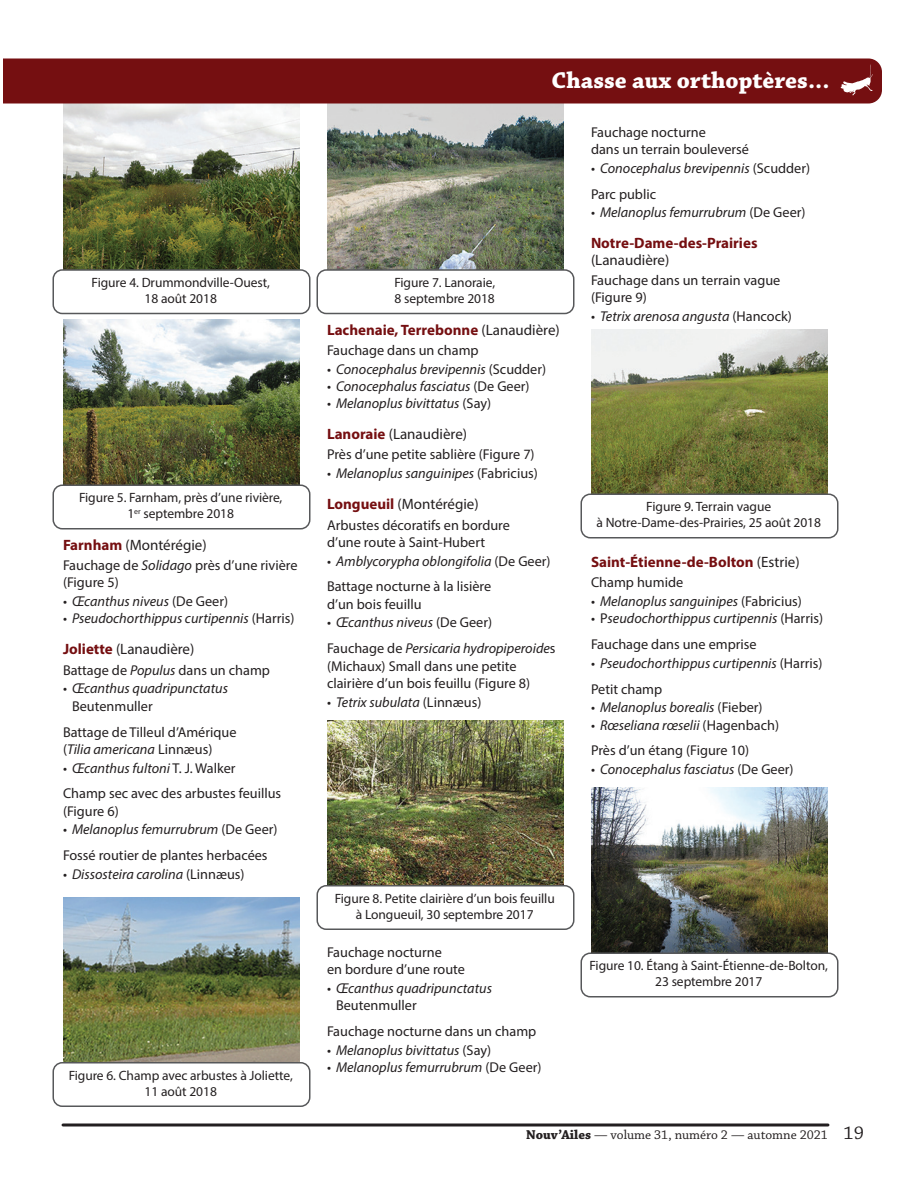
<style>
.page{position:relative;width:918px;height:1188px;background:#fff}
.page>*{position:absolute;margin:0;border:0;box-sizing:border-box;transform-origin:0 0}
.t1{font:700 24px "Chaparral Pro";color:#fff}
.t2{font:15px "Myriad Pro";color:#231f20}
.t3{font:700 15px "Myriad Pro";color:#750f11}
.t4{font:14.25px/17.2px "Myriad Pro";color:#231f20}
.t5{font:italic 14.25px/26px "Myriad Pro";color:#231f20}
.t6{font:13.5px/16.2px "Myriad Pro";letter-spacing:-.005em;color:#231f20;text-align:center}
.t7{font:13.5px "Chaparral Pro";color:#231f20}
.s1{font-weight:700;color:#750f11}
.s2{font-style:italic}
.s3{font-style:normal}
.s4{font-weight:400;color:#231f20}
.s5{font-weight:700}
.s6{font-size:19.5px}
</style>
<div class="page">
<hr style="left:63px;top:1124px;width:765px;height:2px;background:#231f20">
<img style="left:63px;top:104px;width:237px;height:165px">
<img style="left:63px;top:320px;width:237px;height:164px">
<img style="left:63px;top:897px;width:237px;height:165px">
<img style="left:327px;top:104px;width:237px;height:165px">
<img style="left:327px;top:720px;width:237px;height:165px">
<img style="left:591px;top:330px;width:237px;height:164px">
<img style="left:591px;top:787px;width:237px;height:165px">
<div style="left:3px;top:58px;width:879px;height:46px;background:#750f11"></div>
<div style="left:52px;top:484px;width:258px;height:46px;border:2px solid #57585a;border-radius:9px"></div>
<div style="left:52px;top:269px;width:258px;height:45px;border:2px solid #57585a;border-radius:9px"></div>
<div style="left:52px;top:1062px;width:258px;height:45px;border:2px solid #57585a;border-radius:9px"></div>
<div style="left:316px;top:269px;width:258px;height:45px;border:2px solid #57585a;border-radius:9px"></div>
<div style="left:316px;top:885px;width:258px;height:45px;border:2px solid #57585a;border-radius:9px"></div>
<div style="left:580px;top:494px;width:258px;height:44px;border:2px solid #57585a;border-radius:9px"></div>
<div style="left:580px;top:952px;width:258px;height:46px;border:2px solid #57585a;border-radius:9px"></div>
<p class="t6" style="left:92px;top:274px;width:180px">Figure 4. Drummondville-Ouest,<br>18 août 2018</p>
<p class="t6" style="left:79px;top:489px;width:205px">Figure 5. Farnham, près d’une rivière,<br>1<sup>er</sup> septembre 2018</p>
<p class="t2" style="left:63px;top:535px;width:145px"><span class="s1">Farnham</span> (Montérégie)</p>
<p class="t4" style="left:63px;top:556px;width:236px">Fauchage de <span class="s2">Solidago</span> près d’une rivière (Figure 5)</p>
<p class="t5" style="left:63px;top:588px;width:167px"><span class="s3">•</span> Œcanthus niveus <span class="s3">(De Geer)</span></p>
<p class="t5" style="left:63px;top:605px;width:233px"><span class="s3">•</span> Pseudochorthippus curtipennis <span class="s3">(Harris)</span></p>
<p class="t2" style="left:63px;top:640px;width:133px"><span class="s1">Joliette</span> (Lanaudière)</p>
<p class="t4" style="left:63px;top:661px;width:209px">Battage de <span class="s2">Populus</span> dans un champ</p>
<p class="t5" style="left:72px;top:680px;width:158px;line-height:17.2px;text-indent:-9px"><span class="s3">•</span> Œcanthus quadripunctatus<br><span class="s3">Beutenmuller</span></p>
<p class="t4" style="left:63px;top:723px;width:175px">Battage de Tilleul d’Amérique (<span class="s2">Tilia americana</span> Linnæus)</p>
<p class="t4" style="left:63px;top:755px;width:220px;line-height:26px">• <span class="s2">Œcanthus fultoni</span> T. J. Walker<br>Champ sec avec des arbustes feuillus</p>
<p class="t4" style="left:63px;top:802px;width:57px">(Figure 6)</p>
<p class="t4" style="left:63px;top:816px;width:216px;line-height:26px">• <span class="s2">Melanoplus femurrubrum</span> (De Geer)<br>Fossé routier de plantes herbacées</p>
<p class="t5" style="left:63px;top:861px;width:183px"><span class="s3">•</span> Dissosteira carolina <span class="s3">(Linnæus)</span></p>
<p class="t6" style="left:69px;top:1067px;width:226px">Figure 6. Champ avec arbustes à Joliette,<br>11 août 2018</p>
<h1 class="t1" style="left:552px;top:67px;width:279px">Chasse aux orthoptères...</h1>
<p class="t6" style="left:394px;top:274px;width:102px;text-align:left">Figure 7. Lanoraie,<br>8 septembre 2018</p>
<p class="t3" style="left:327px;top:320px;width:234px">Lachenaie, Terrebonne <span class="s4">(Lanaudière)</span></p>
<p class="t4" style="left:327px;top:341px;width:153px">Fauchage dans un champ</p>
<p class="t5" style="left:327px;top:356px;width:221px"><span class="s3">•</span> Conocephalus brevipennis <span class="s3">(Scudder)</span></p>
<p class="t5" style="left:327px;top:373px;width:204px"><span class="s3">•</span> Conocephalus fasciatus <span class="s3">(De Geer)</span></p>
<p class="t5" style="left:327px;top:390px;width:166px"><span class="s3">•</span> Melanoplus bivittatus <span class="s3">(Say)</span></p>
<p class="t2" style="left:327px;top:425px;width:142px"><span class="s1">Lanoraie</span> (Lanaudière)</p>
<p class="t4" style="left:327px;top:446px;width:209px">Près d’une petite sablière (Figure 7)</p>
<p class="t5" style="left:327px;top:460px;width:212px"><span class="s3">•</span> Melanoplus sanguinipes <span class="s3">(Fabricius)</span></p>
<p class="t2" style="left:327px;top:495px;width:153px"><span class="s1">Longueuil</span> (Montérégie)</p>
<p class="t4" style="left:327px;top:516px;width:184px">Arbustes décoratifs en bordure d’une route à Saint-Hubert</p>
<p class="t4" style="left:327px;top:548px;width:225px;line-height:26px">• <span class="s2">Amblycorypha oblongifolia</span> (De Geer)<br>Battage nocturne à la lisière</p>
<p class="t4" style="left:327px;top:595px;width:96px">d’un bois feuillu</p>
<p class="t5" style="left:327px;top:609px;width:230px"><span class="s3">•</span> Œcanthus niveus <span class="s3">(De Geer)<br>Fauchage de</span> Persicaria hydropiperoide<span class="s3">s</span></p>
<p class="t4" style="left:327px;top:657px;width:205px">(Michaux) Small dans une petite clairière d’un bois feuillu (Figure 8)</p>
<p class="t5" style="left:327px;top:689px;width:156px"><span class="s3">•</span> Tetrix subulata <span class="s3">(Linnæus)</span></p>
<p class="t4" style="left:591px;top:123px;width:160px">Fauchage nocturne<br>dans un terrain bouleversé</p>
<p class="t5" style="left:591px;top:155px;width:221px"><span class="s3">•</span> Conocephalus brevipennis <span class="s3">(Scudder)<br>Parc public</span></p>
<p class="t5" style="left:591px;top:199px;width:216px"><span class="s3">•</span> Melanoplus femurrubrum <span class="s3">(De Geer)</span></p>
<p class="t3" style="left:591px;top:234px;width:168px">Notre-Dame-des-Prairies</p>
<p class="t2" style="left:591px;top:251px;width:80px">(Lanaudière)</p>
<p class="t4" style="left:591px;top:272px;width:191px">Fauchage dans un terrain vague (Figure 9)</p>
<p class="t5" style="left:591px;top:303px;width:202px"><span class="s3">•</span> Tetrix arenosa angusta <span class="s3">(Hancock)</span></p>
<p class="t6" style="left:596px;top:498px;width:226px">Figure 9. Terrain vague<br>à Notre-Dame-des-Prairies, 25 août 2018</p>
<p class="t3" style="left:591px;top:552px;width:210px">Saint-Étienne-de-Bolton <span class="s4">(Estrie)</span></p>
<p class="t4" style="left:591px;top:573px;width:94px">Champ humide</p>
<p class="t5" style="left:591px;top:588px;width:212px"><span class="s3">•</span> Melanoplus sanguinipes <span class="s3">(Fabricius)</span></p>
<p class="t4" style="left:591px;top:605px;width:234px;line-height:26px">• P<span class="s2">seudochorthippus curtipennis</span> (Harris)<br>Fauchage dans une emprise</p>
<p class="t5" style="left:591px;top:650px;width:233px"><span class="s3">•</span> Pseudochorthippus curtipennis <span class="s3">(Harris)<br>Petit champ</span></p>
<p class="t5" style="left:591px;top:694px;width:173px"><span class="s3">•</span> Melanoplus borealis <span class="s3">(Fieber)</span></p>
<p class="t4" style="left:591px;top:712px;width:190px;line-height:26px">• <span class="s2">Rœseliana rœselii</span> (Hagenbach)<br>Près d’un étang (Figure 10)</p>
<p class="t5" style="left:591px;top:756px;width:204px"><span class="s3">•</span> Conocephalus fasciatus <span class="s3">(De Geer)</span></p>
<p class="t6" style="left:335px;top:890px;width:222px">Figure 8. Petite clairière d’un bois feuillu à Longueuil, 30 septembre 2017</p>
<p class="t4" style="left:327px;top:943px;width:140px">Fauchage nocturne<br>en bordure d’une route</p>
<p class="t5" style="left:336px;top:979px;width:158px;line-height:17.2px;text-indent:-9px"><span class="s3">•</span> Œcanthus quadripunctatus<br><span class="s3">Beutenmuller</span></p>
<p class="t4" style="left:327px;top:1022px;width:211px">Fauchage nocturne dans un champ</p>
<p class="t5" style="left:327px;top:1037px;width:166px"><span class="s3">•</span> Melanoplus bivittatus <span class="s3">(Say)</span></p>
<p class="t5" style="left:327px;top:1054px;width:216px"><span class="s3">•</span> Melanoplus femurrubrum <span class="s3">(De Geer)</span></p>
<p class="t6" style="left:590px;top:957px;width:240px">Figure 10. Étang à Saint-Étienne-de-Bolton,<br>23 septembre 2017</p>
<p class="t7" style="left:526px;top:1128px;width:339px"><span class="s5">Nouv’Ailes</span> — volume 31, numéro 2 — automne 2021 <span class="s6">19</span></p>
</div>
